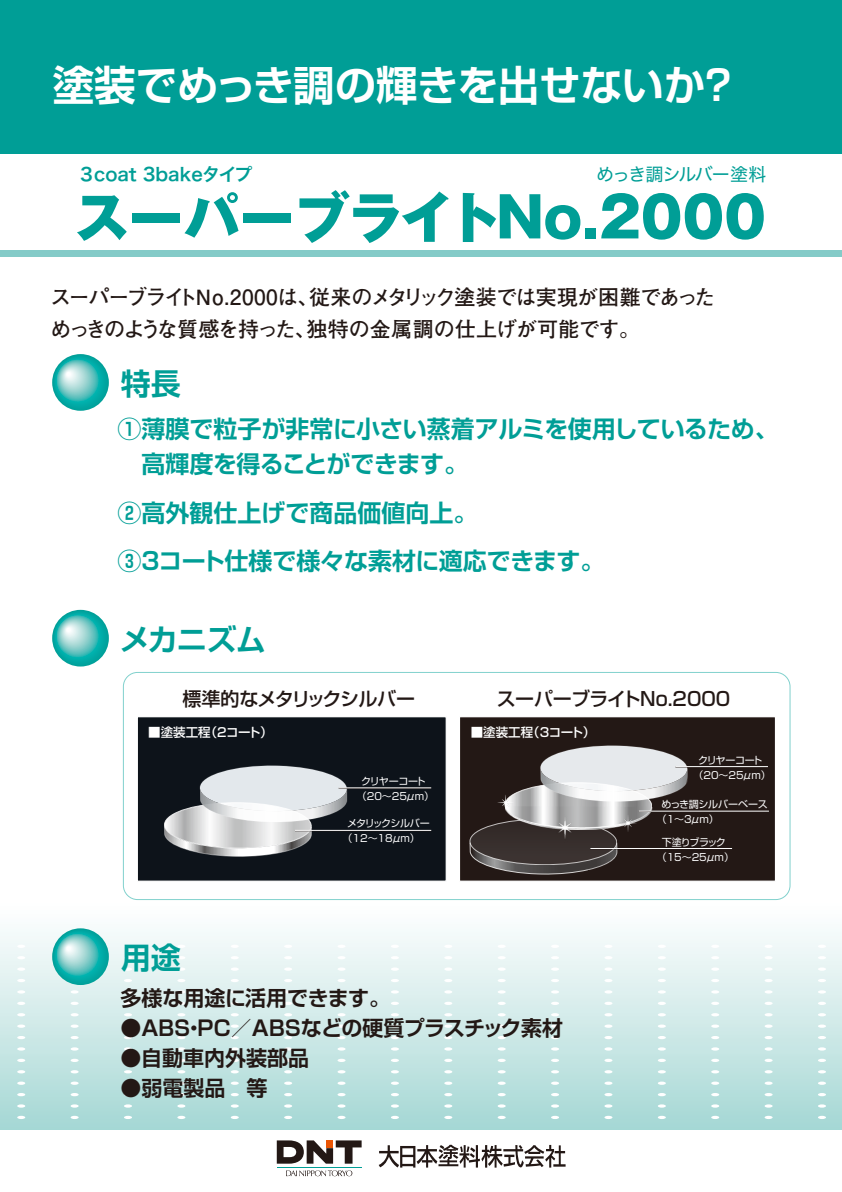
<style>
.page{position:relative;width:842px;height:1192px;background:#fff}
.page>*{position:absolute;margin:0;border:0;box-sizing:border-box;transform-origin:0 0}
.t1{font:800 55px "Gothic MB101 Pro";color:#009e96}
.t2{font:700 41.5px "Shin Go Pro De";color:#fff}
.t3{font:700 30px "Shin Go Pro De";letter-spacing:-.015em;color:#009e96}
.t4{font:700 24px/35px "Shin Go Pro De";letter-spacing:-.005em;color:#009e96}
.t5{font:700 21px/32.5px "Futo Go B101 Pro";letter-spacing:-.055em;color:#231815}
.t6{font:700 21px "Shin Go Pro De";letter-spacing:-.015em;color:#231815}
.t7{font:700 21px "Shin Go Pro De";letter-spacing:-.04em;color:#231815}
.t8{font:500 19px "Shin Go Pro";letter-spacing:-.03em;color:#231815}
.t9{font:18px "Hira Kaku Pro W6";color:#009e96}
.t10{font:18px "Hiragino Sans W4";letter-spacing:-.065em;color:#009e96}
.t11{font:500 12.5px "Shin Go Pro";letter-spacing:-.02em;color:#fff}
.t12{font:10px/15px "Shin Go Pro";letter-spacing:-.06em;color:#fff;text-align:center}
.t13{font:10px/15px "Shin Go Pro";letter-spacing:-.08em;color:#fff}
.t14{font:10px/15px "Shin Go Pro";letter-spacing:-.03em;color:#fff}
.t15{font:10px/15px "Shin Go Pro";letter-spacing:-.09em;color:#fff;text-align:center}
</style>
<div class="page">
<div style="left:0;top:888px;width:842px;height:242px;background:linear-gradient(to bottom,#fff,#a7d8d5)"></div>
<hr style="left:277px;top:1167px;width:85px;height:1px;background:#009e96">
<svg style="left:277px;top:1140px;width:85px;height:24px"></svg>
<div style="left:326px;top:1140px;width:7px;height:7px;background:#ea5504"></div>
<svg style="left:286px;top:1170px;width:66px;height:7px"></svg>
<svg style="left:17px;top:945px;width:8px;height:174px"></svg>
<svg style="left:71px;top:984px;width:8px;height:135px"></svg>
<svg style="left:124px;top:945px;width:8px;height:174px"></svg>
<svg style="left:177px;top:945px;width:8px;height:174px"></svg>
<svg style="left:231px;top:945px;width:8px;height:174px"></svg>
<svg style="left:284px;top:945px;width:8px;height:174px"></svg>
<svg style="left:338px;top:945px;width:8px;height:174px"></svg>
<svg style="left:391px;top:945px;width:8px;height:174px"></svg>
<svg style="left:444px;top:945px;width:8px;height:174px"></svg>
<svg style="left:498px;top:945px;width:8px;height:174px"></svg>
<svg style="left:551px;top:945px;width:8px;height:174px"></svg>
<svg style="left:604px;top:945px;width:8px;height:174px"></svg>
<svg style="left:658px;top:945px;width:8px;height:174px"></svg>
<svg style="left:711px;top:945px;width:8px;height:174px"></svg>
<svg style="left:765px;top:945px;width:8px;height:174px"></svg>
<svg style="left:818px;top:945px;width:8px;height:174px"></svg>
<svg style="left:379px;top:1145px;width:187px;height:23px"></svg>
<svg style="left:52px;top:354px;width:57px;height:57px;background:#4dbfbb"></svg>
<svg style="left:52px;top:610px;width:57px;height:57px;background:#4ebfbb"></svg>
<svg style="left:52px;top:928px;width:57px;height:57px;background:#4dbebb"></svg>
<div style="left:0;top:0;width:842px;height:154px;background:#009e96"></div>
<div style="left:0;top:250px;width:842px;height:7px;background:#84cbc8"></div>
<div style="left:123px;top:672px;width:667px;height:228px;background:#fff;border-radius:14px"></div>
<div style="left:123px;top:672px;width:667px;height:228px;border:1px solid #00a29a;border-radius:14px"></div>
<div style="left:137px;top:716px;width:310px;height:166px;background:#0d131a;border:1px solid #fff"></div>
<div style="left:459px;top:716px;width:317px;height:166px;background:#231815;border:1px solid #fff"></div>
<svg style="left:470px;top:746px;width:217px;height:128px"></svg>
<svg style="left:164px;top:766px;width:183px;height:91px"></svg>
<hr style="left:675px;top:767px;width:93px;height:1px;background:#231815">
<hr style="left:295px;top:831px;width:136px;height:1px;background:#231815">
<hr style="left:590px;top:849px;width:142px;height:1px;background:#231815">
<hr style="left:339px;top:788px;width:92px;height:1px;background:#fff">
<hr style="left:675px;top:766px;width:93px;height:1px;background:#fff">
<hr style="left:295px;top:830px;width:136px;height:1px;background:#fff">
<hr style="left:639px;top:811px;width:130px;height:1px;background:#fff">
<hr style="left:590px;top:848px;width:142px;height:1px;background:#fff">
<h2 class="t2" style="left:53px;top:51px;width:688px">塗装でめっき調の輝きを出せないか？</h2>
<p class="t10" style="left:596px;top:158px;width:171px">めっき調シルバー塗料</p>
<p class="t9" style="left:78px;top:158px;width:176px">３coat 3bakeタイプ</p>
<h1 class="t1" style="left:74px;top:171px;width:693px">スーパーブライトNo.2000</h1>
<p class="t5" style="left:50px;top:278px;width:666px">スーパーブライトNo.2000は、従来のメタリック塗装では実現が困難であっためっきのような質感を持った、独特の金属調の仕上げが可能です。</p>
<p class="t3" style="left:121px;top:359px;width:61px">特長</p>
<p class="t4" style="left:118px;top:408px;width:663px">①薄膜で粒子が非常に小さい蒸着アルミを使用しているため、　高輝度を得ることができます。</p>
<p class="t4" style="left:118px;top:486px;width:488px;line-height:48.1px">②高外観仕上げで商品価値向上。<br>③３コート仕様で様々な素材に適応できます。</p>
<p class="t3" style="left:120px;top:615px;width:148px">メカニズム</p>
<p class="t8" style="left:183px;top:683px;width:234px">標準的なメタリックシルバー</p>
<p class="t8" style="left:497px;top:683px;width:235px">スーパーブライトNo.2000</p>
<p class="t11" style="left:148px;top:722px;width:126px">■塗装工程（2コート）</p>
<p class="t12" style="left:357px;top:772px;width:79px">クリヤーコート（20～25μm）</p>
<p class="t11" style="left:471px;top:722px;width:126px">■塗装工程（3コート）</p>
<p class="t12" style="left:693px;top:751px;width:79px">クリヤーコート（20～25μm）</p>
<p class="t14" style="left:657px;top:796px;width:113px;text-indent:5px">めっき調シルバーベース（1～3μm）</p>
<p class="t15" style="left:657px;top:833px;width:79px">下塗りブラック（15～25μm）</p>
<p class="t13" style="left:343px;top:815px;width:89px;text-indent:5px">メタリックシルバー（12～18μm）</p>
<p class="t3" style="left:121px;top:933px;width:61px">用途</p>
<p class="t6" style="left:120px;top:981px;width:271px">多様な用途に活用できます。</p>
<p class="t7" style="left:120px;top:1011px;width:444px">●ＡＢＳ・ＰＣ／ＡＢＳなどの硬質プラスチック素材</p>
<p class="t6" style="left:120px;top:1041px;width:190px">●自動車内外装部品</p>
<p class="t6" style="left:120px;top:1071px;width:148px">●弱電製品　等</p>
</div>
